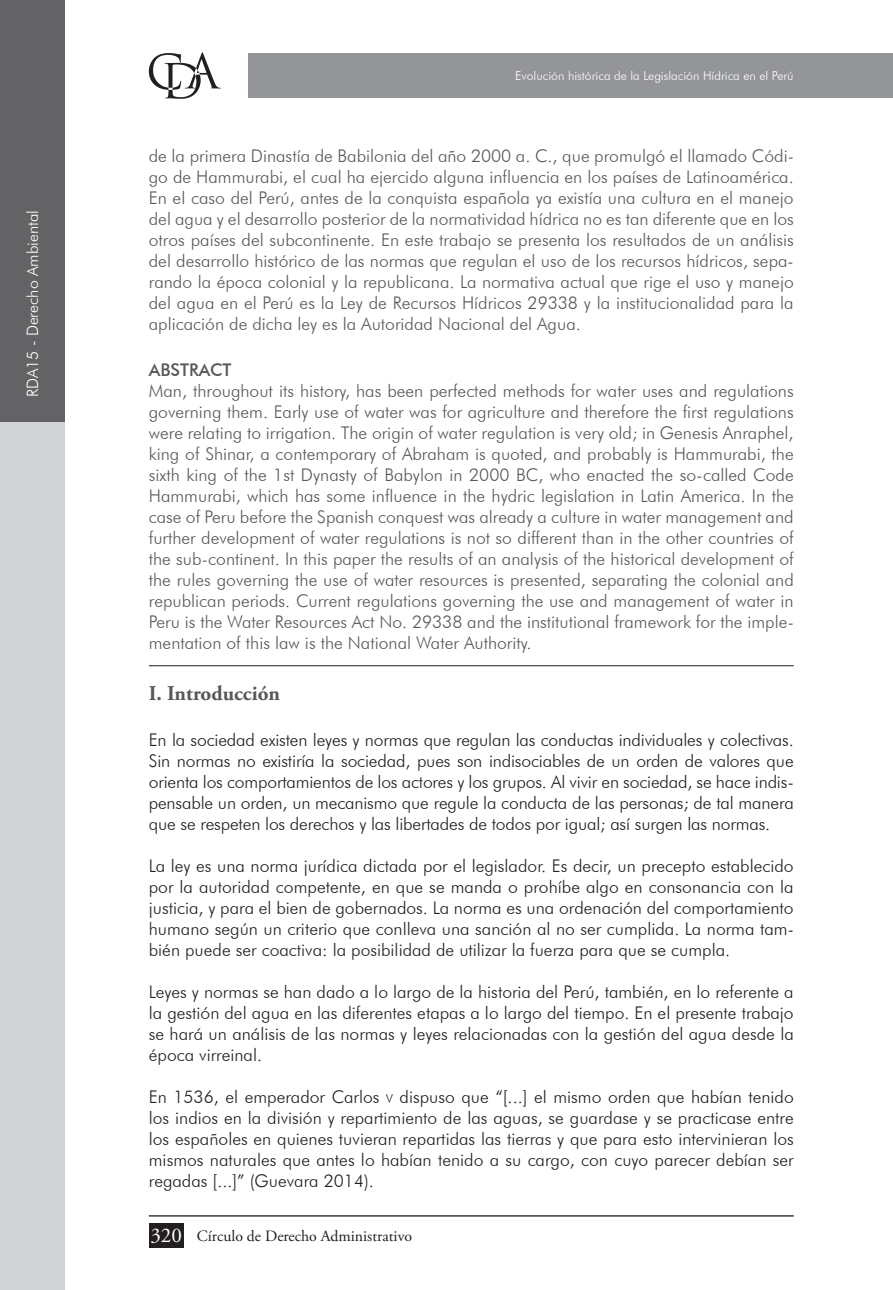
<style>
.page{position:relative;width:893px;height:1290px;background:#fff}
.page>*{position:absolute;margin:0;border:0;box-sizing:border-box;transform-origin:0 0}
.t1{font:700 21px "Adobe Garamond Pro";color:#57585a}
.t2{font:300 17.5px/21px "Futura BT";color:#57585a;text-align:justify}
.t3{font:300 17.5px/21px "Futura BT";color:#231f20;text-align:justify}
.t4{font:500 17.5px "Futura BT";color:#57585a}
.t5{font:15.75px "Adobe Garamond Pro";color:#231f20}
.t6{font:300 15.75px "Futura BT";color:#fff}
.t7{font:300 12.25px "Futura BT";color:#fff}
.s1{font-size:12.25px}
.s2{font-size:21px;color:#fff}
</style>
<div class="page">
<div style="left:0;top:0;width:64px;height:422px;background:#636366"></div>
<div style="left:0;top:422px;width:64px;height:868px;background:#d1d2d4"></div>
<div style="left:248px;top:53px;width:645px;height:45px;background:#939598"></div>
<svg style="left:149px;top:52px;width:72px;height:47px"></svg>
<hr style="left:149px;top:1215px;width:645px;height:1px;background:#231f20">
<div style="left:149px;top:1223px;width:35px;height:25px;background:#231f20"></div>
<hr style="left:149px;top:665px;width:645px;height:1px;background:#231f20">
<p class="t6" style="left:23px;top:397px;width:189px;rotate:-90deg">RDA15 - Derecho Ambiental</p>
<p class="t7" style="left:515px;top:68px;width:280px">Evolución histórica de la Legislación Hídrica en el Perú</p>
<p class="t2" style="left:149px;top:145px;width:646px">de la primera Dinastía de Babilonia del año 2000 a. C., que promulgó el llamado Códi&shy;go de Hammurabi, el cual ha ejercido alguna influencia en los países de Latinoamérica.<br>En el caso del Perú, antes de la conquista española ya existía una cultura en el manejo del agua y el desarrollo posterior de la normatividad hídrica no es tan diferente que en los otros países del subcontinente. En este trabajo se presenta los resultados de un análisis del desarrollo histórico de las normas que regulan el uso de los recursos hídricos, sepa&shy;rando la época colonial y la republicana. La normativa actual que rige el uso y manejo del agua en el Perú es la Ley de Recursos Hídricos 29338 y la institucionalidad para la aplicación de dicha ley es la Autoridad Nacional del Agua.</p>
<p class="t4" style="left:149px;top:359px;width:84px">ABSTRACT</p>
<p class="t2" style="left:149px;top:380px;width:646px">Man, throughout its history, has been perfected methods for water uses and regulations governing them. Early use of water was for agriculture and therefore the first regulations were relating to irrigation. The origin of water regulation is very old; in Genesis Anraphel, king of Shinar, a contemporary of Abraham is quoted, and probably is Hammurabi, the sixth king of the 1st Dynasty of Babylon in 2000 BC, who enacted the so-called Code Hammurabi, which has some influence in the hydric legislation in Latin America. In the case of Peru before the Spanish conquest was already a culture in water management and further development of water regulations is not so different than in the other countries of the sub-continent. In this paper the results of an analysis of the historical development of the rules governing the use of water resources is presented, separating the colonial and republican periods. Current regulations governing the use and management of water in Peru is the Water Resources Act No. 29338 and the institutional framework for the imple&shy;mentation of this law is the National Water Authority.</p>
<p class="t1" style="left:149px;top:681px;width:133px">I. Introducción</p>
<p class="t3" style="left:149px;top:729px;width:646px">En la sociedad existen leyes y normas que regulan las conductas individuales y colectivas.<br>Sin normas no existiría la sociedad, pues son indisociables de un orden de valores que orienta los comportamientos de los actores y los grupos. Al vivir en sociedad, se hace indis&shy;pensable un orden, un mecanismo que regule la conducta de las personas; de tal manera que se respeten los derechos y las libertades de todos por igual; así surgen las normas.</p>
<p class="t3" style="left:149px;top:855px;width:646px">La ley es una norma jurídica dictada por el legislador. Es decir, un precepto establecido por la autoridad competente, en que se manda o prohíbe algo en consonancia con la justicia, y para el bien de gobernados. La norma es una ordenación del comportamiento humano según un criterio que conlleva una sanción al no ser cumplida. La norma tam&shy;bién puede ser coactiva: la posibilidad de utilizar la fuerza para que se cumpla.</p>
<p class="t3" style="left:149px;top:981px;width:646px">Leyes y normas se han dado a lo largo de la historia del Perú, también, en lo referente a la gestión del agua en las diferentes etapas a lo largo del tiempo. En el presente trabajo se hará un análisis de las normas y leyes relacionadas con la gestión del agua desde la época virreinal.</p>
<p class="t3" style="left:149px;top:1086px;width:646px">En 1536, el emperador Carlos <span class="s1">v</span> dispuso que “[...] el mismo orden que habían tenido los indios en la división y repartimiento de las aguas, se guardase y se practicase entre los españoles en quienes tuvieran repartidas las tierras y que para esto intervinieran los mismos naturales que antes lo habían tenido a su cargo, con cuyo parecer debían ser regadas [...]” (Guevara 2014).</p>
<p class="t5" style="left:150px;top:1227px;width:263px"><span class="s2">320</span> Círculo de Derecho Administrativo</p>
</div>
